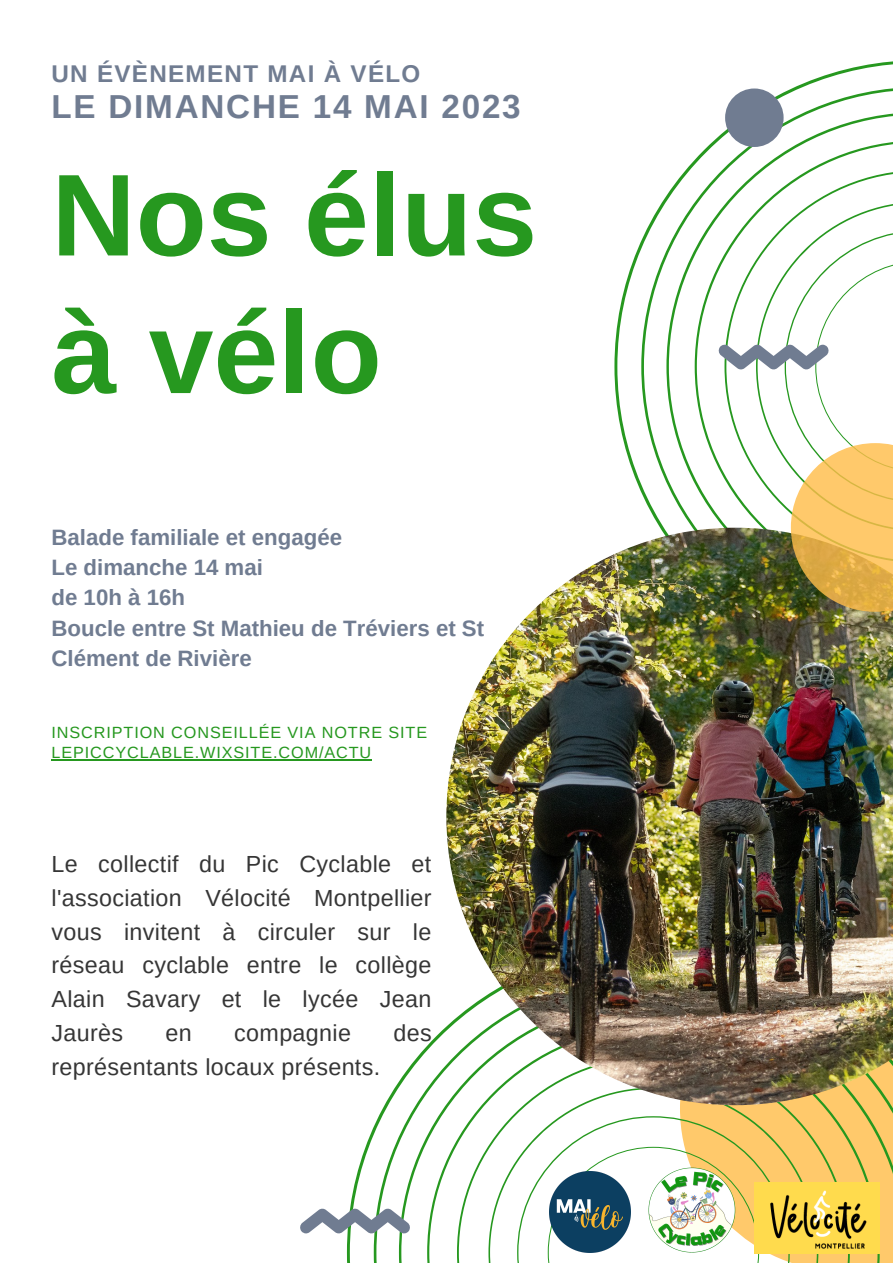
<style>
.page{position:relative;width:893px;height:1264px;background:#fff}
.page>*{position:absolute;margin:0;border:0;box-sizing:border-box;transform-origin:0 0}
.t1{font:700 116.4px/137.6px "Arimo";color:#26981f}
.t2{font:700 33.15px "Arimo";letter-spacing:.055em;color:#707c91}
.t3{font:700 24.15px "Arimo";letter-spacing:.055em;color:#707c91}
.t4{font:23.25px/33.8px "Arimo";letter-spacing:.015em;color:#363636;text-align:justify}
.t5{font:700 22.2px/30.3px "Arimo";color:#707c91}
.t6{font:16.2px/20.2px "Arimo";letter-spacing:.055em;color:#26981f}
</style>
<div class="page">
<svg style="left:614px;top:61px;width:278px;height:431px"></svg>
<svg style="left:641px;top:87px;width:251px;height:440px"></svg>
<svg style="left:374px;top:1027px;width:518px;height:235px"></svg>
<img style="left:446px;top:527px;width:446px;height:578px">
<svg style="left:718px;top:202px;width:174px;height:410px"></svg>
<div style="left:725px;top:88px;width:58px;height:59px;background:#707c91;border-radius:50%"></div>
<svg style="left:300px;top:1208px;width:110px;height:25px"></svg>
<hr style="left:51px;top:759px;width:321px;height:1px;background:#26981f">
<img style="left:648px;top:1167px;width:87px;height:85px">
<img style="left:754px;top:1182px;width:125px;height:70px">
<img style="left:549px;top:1171px;width:81px;height:81px">
<p class="t3" style="left:51px;top:60px;width:370px">UN ÉVÈNEMENT MAI À VÉLO</p>
<p class="t2" style="left:51px;top:88px;width:471px">LE DIMANCHE 14 MAI 2023</p>
<p class="t1" style="left:51px;top:146px;width:487px">Nos élus à vélo</p>
<p class="t5" style="left:51px;top:521px;width:292px">Balade familiale et engagée</p>
<p class="t5" style="left:51px;top:552px;width:213px">Le dimanche 14 mai</p>
<p class="t5" style="left:51px;top:582px;width:135px">de 10h à 16h</p>
<p class="t5" style="left:51px;top:613px;width:434px">Boucle entre St Mathieu de Tréviers et St<br>Clément de Rivière</p>
<p class="t6" style="left:51px;top:722px;width:377px">INSCRIPTION CONSEILLÉE VIA NOTRE SITE<br>LEPICCYCLABLE.WIXSITE.COM/ACTU</p>
<p class="t4" style="left:51px;top:847px;width:381px">Le collectif du Pic Cyclable et l'association Vélocité Montpellier vous invitent à circuler sur le réseau cyclable entre le collège Alain Savary et le lycée Jean Jaurès</p>
<p class="t4" style="left:165px;top:1015px;width:28px">en</p>
<p class="t4" style="left:234px;top:1015px;width:118px">compagnie</p>
<p class="t4" style="left:393px;top:1015px;width:40px">des</p>
<p class="t4" style="left:51px;top:1049px;width:330px">représentants locaux présents.</p>
</div>
